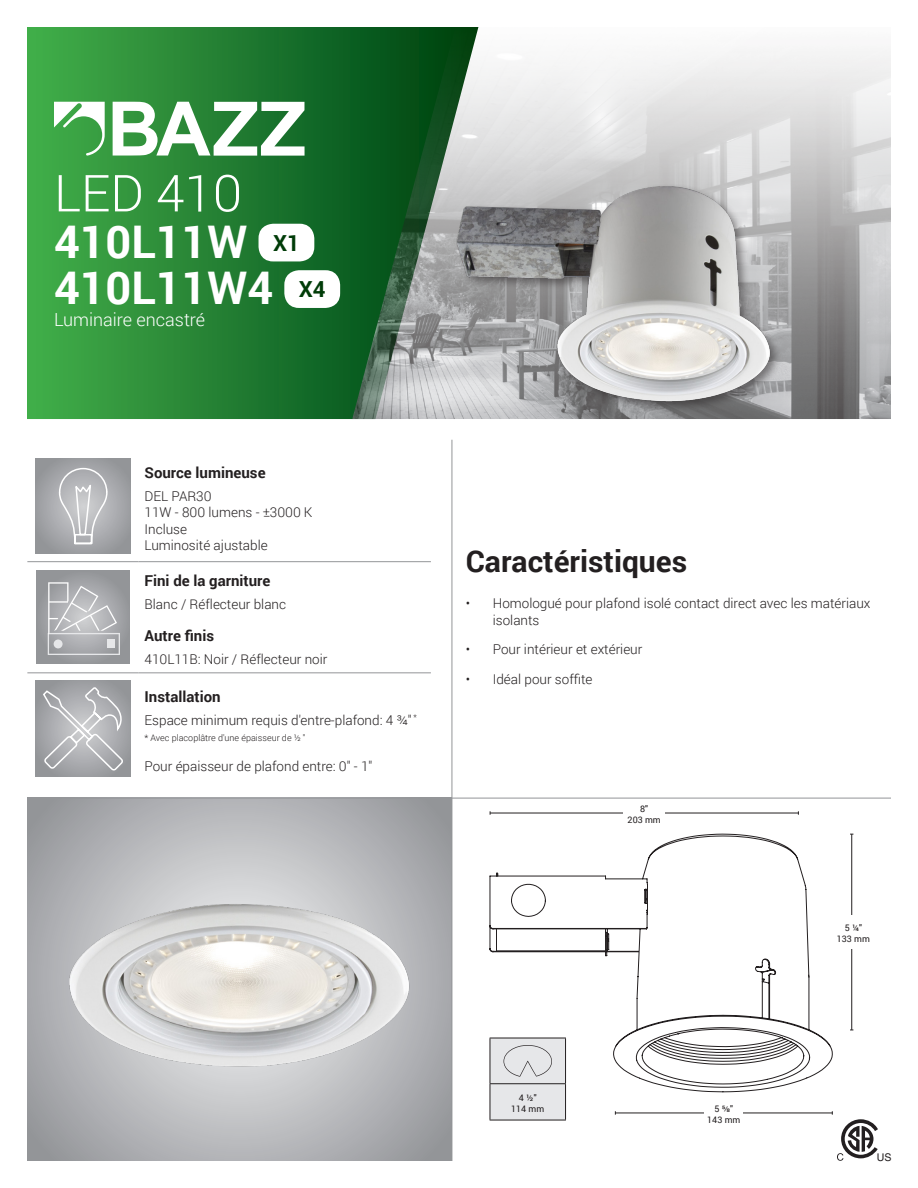
<style>
.page{position:relative;width:918px;height:1188px;background:#fff}
.page>*{position:absolute;margin:0;border:0;box-sizing:border-box;transform-origin:0 0}
.serie{font:300 51px "Roboto";color:#fff}
.code_produit{font:700 45px "Roboto";color:#fff}
.moyen_titre{font:700 30px "Roboto";color:#231f20}
.code_produit-2{font:700 22.2px "Roboto";color:#003c08}
.catégorie{font:300 18px "Roboto";color:#fff}
.mini_titre{font:700 15px "Roboto";color:#231f20}
.texte{font:300 13.5px/16.2px "Roboto";color:#231f20}
.t1{font:10.65px "Helvetica";color:#231f20}
.texte-2{font:300 9px "Roboto";color:#231f20}
.mesure{font:9px/10.8px "Roboto";color:#231f20;text-align:center}
</style>
<div class="page">
<svg style="left:27px;top:27px;width:325px;height:392px;background:#288737"></svg>
<img style="left:352px;top:27px;width:539px;height:392px">
<svg style="left:54px;top:102px;width:51px;height:54px"></svg>
<svg style="left:113px;top:102px;width:192px;height:54px"></svg>
<div style="left:259px;top:224px;width:55px;height:37px;background:#fff;border-radius:15px"></div>
<div style="left:284px;top:270px;width:56px;height:38px;background:#fff;border-radius:15px"></div>
<img style="left:435px;top:160px;width:345px;height:259px">
<img style="left:27px;top:799px;width:425px;height:362px">
<hr style="left:452px;top:440px;width:1px;height:721px;background:#939598">
<hr style="left:27px;top:798px;width:864px;height:1px;background:#939598">
<hr style="left:27px;top:561px;width:112px;height:1px;background:#939598">
<hr style="left:139px;top:561px;width:292px;height:1px;background:#939598">
<hr style="left:27px;top:672px;width:112px;height:1px;background:#939598">
<hr style="left:139px;top:672px;width:292px;height:1px;background:#939598">
<svg style="left:36px;top:459px;width:94px;height:94px;background:#9ea0a3"></svg>
<svg style="left:58px;top:467px;width:50px;height:78px;background:#bebfc2"></svg>
<div style="left:36px;top:571px;width:94px;height:93px;background:#949699"></div>
<svg style="left:48px;top:582px;width:72px;height:73px"></svg>
<div style="left:36px;top:681px;width:94px;height:95px;background:#999b9e"></div>
<svg style="left:43px;top:687px;width:82px;height:84px"></svg>
<hr style="left:490px;top:813px;width:308px;height:1px;background:#231f20">
<hr style="left:615px;top:1113px;width:217px;height:1px;background:#231f20">
<svg style="left:832px;top:1111px;width:46px;height:50px"></svg>
<hr style="left:851px;top:834px;width:1px;height:196px;background:#231f20">
<div style="left:624px;top:803px;width:41px;height:20px;background:#fff"></div>
<div style="left:705px;top:1103px;width:38px;height:20px;background:#fff"></div>
<div style="left:833px;top:915px;width:41px;height:34px;background:#fff"></div>
<hr style="left:490px;top:1120px;width:76px;height:1px;background:#231f20">
<div style="left:490px;top:1093px;width:76px;height:27px;background:#e6e7e9"></div>
<svg style="left:489px;top:833px;width:344px;height:260px"></svg>
<p class="serie" style="left:54px;top:158px;width:190px">LED 410</p>
<p class="code_produit" style="left:54px;top:210px;width:195px">410L11W</p>
<p class="code_produit-2" style="left:273px;top:227px;width:28px">X1</p>
<p class="code_produit" style="left:54px;top:257px;width:221px">410L11W4</p>
<p class="code_produit-2" style="left:299px;top:274px;width:28px">X4</p>
<p class="catégorie" style="left:54px;top:307px;width:153px">Luminaire encastré</p>
<p class="mini_titre" style="left:145px;top:462px;width:123px">Source lumineuse</p>
<p class="texte" style="left:145px;top:488px;width:169px">DEL PAR30<br>11W - 800 lumens - ±3000 K<br>Incluse<br>Luminosité ajustable</p>
<p class="mini_titre" style="left:145px;top:571px;width:127px">Fini de la garniture</p>
<p class="texte" style="left:145px;top:596px;width:143px">Blanc / Réflecteur blanc</p>
<p class="mini_titre" style="left:145px;top:625px;width:71px">Autre finis</p>
<p class="texte" style="left:145px;top:650px;width:184px">410L11B: Noir / Réflecteur noir</p>
<p class="mini_titre" style="left:145px;top:686px;width:78px">Installation</p>
<p class="texte" style="left:145px;top:711px;width:274px">Espace minimum requis d'entre-plafond: 4 ¾" <sup>*</sup></p>
<p class="texte-2" style="left:145px;top:732px;width:162px">* Avec placoplâtre d'une épaisseur de ½ "</p>
<p class="texte" style="left:145px;top:757px;width:229px">Pour épaisseur de plafond entre: 0" - 1"</p>
<p class="moyen_titre" style="left:466px;top:540px;width:223px">Caractéristiques</p>
<p class="texte" style="left:493px;top:595px;width:379px;text-indent:-27px">• Homologué pour plafond isolé contact direct avec les matériaux isolants</p>
<p class="texte" style="left:466px;top:641px;width:178px">• Pour intérieur et extérieur</p>
<p class="texte" style="left:466px;top:671px;width:128px">• Idéal pour soffite</p>
<p class="mesure" style="left:628px;top:803px;width:35px">8"<br>203 mm</p>
<p class="mesure" style="left:837px;top:922px;width:35px">5 ¼"<br>133 mm</p>
<p class="mesure" style="left:511px;top:1092px;width:35px">4 ½"<br>114 mm</p>
<p class="mesure" style="left:707px;top:1103px;width:35px">5 ⅝"<br>143 mm</p>
<p class="t1" style="left:877px;top:1151px;width:16px">US</p>
</div>
